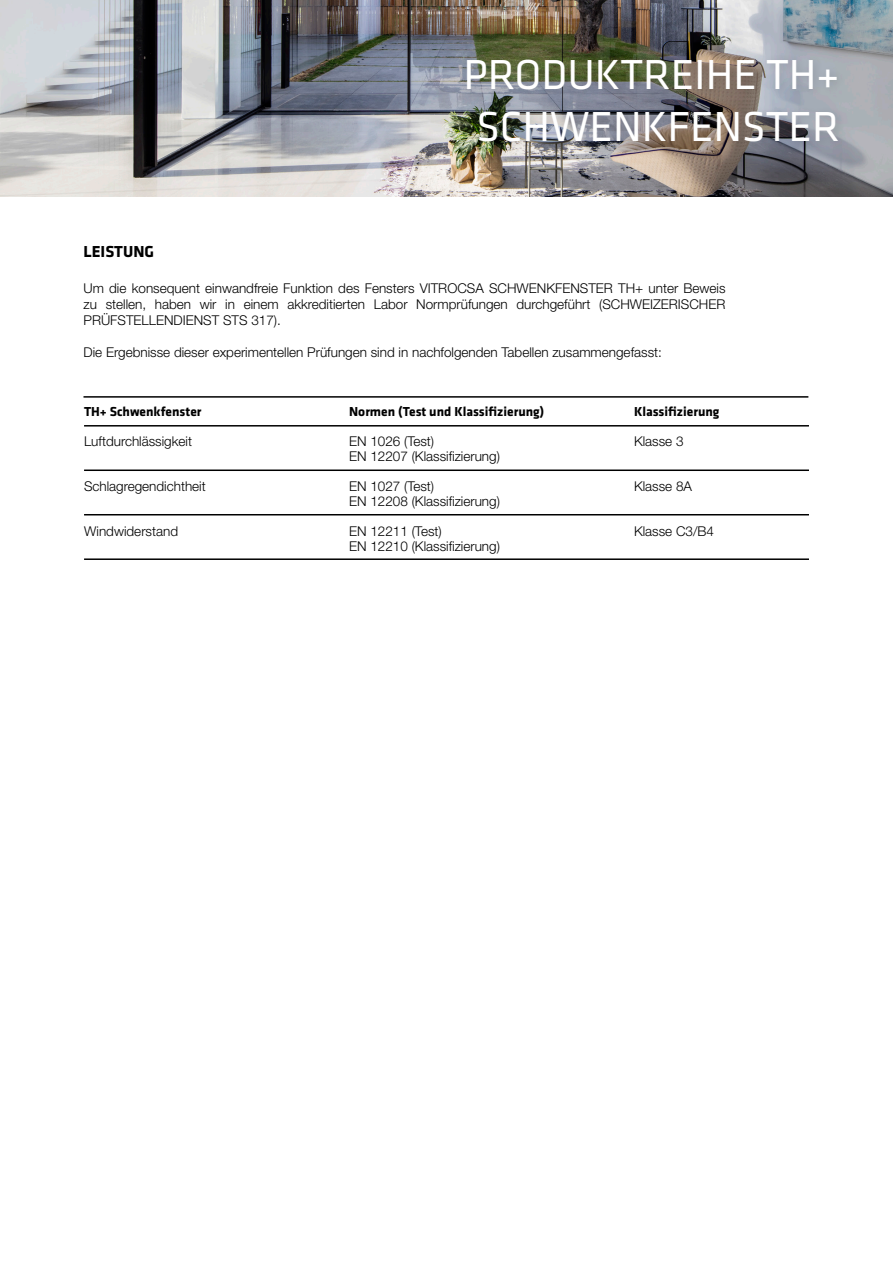
<style>
.page{position:relative;width:893px;height:1263px;background:#fff}
.page>*{position:absolute;margin:0;border:0;box-sizing:border-box;transform-origin:0 0}
.t1{font:43.5px "Klavika";color:#fff}
.t2{font:700 16.5px "Klavika";color:#000}
.t3{font:300 13.5px/16.2px "Helvetica Neue LT Std";color:#000;text-align:justify}
.t4{font:700 13.5px "Klavika";color:#000}
</style>
<div class="page">
<img style="left:0;top:0;width:893px;height:197px">
<hr style="left:83px;top:396px;width:725px;height:2px;background:#000">
<hr style="left:84px;top:425px;width:725px;height:1px;background:#000">
<hr style="left:84px;top:558px;width:725px;height:2px;background:#000">
<hr style="left:84px;top:469px;width:725px;height:2px;background:#000">
<hr style="left:84px;top:514px;width:725px;height:1px;background:#000">
<div style="left:461px;top:53px;width:386px;height:99px;background:#000;opacity:.13"></div>
<p class="t1" style="left:463px;top:50px;width:378px">PRODUKTREIHE TH+</p>
<p class="t1" style="left:476px;top:103px;width:365px">SCHWENKFENSTER</p>
<p class="t2" style="left:83px;top:239px;width:72px">LEISTUNG</p>
<p class="t3" style="left:83px;top:279px;width:643px">Um die konsequent einwandfreie Funktion des Fensters VITROCSA SCHWENKFENSTER TH+ unter Beweis zu stellen, haben wir in einem akkreditierten Labor Normprüfungen durchgeführt (SCHWEIZERISCHER PRÜFSTELLENDIENST STS 317).</p>
<p class="t3" style="left:83px;top:344px;width:580px">Die Ergebnisse dieser experimentellen Prüfungen sind in nachfolgenden Tabellen zusammengefasst:</p>
<p class="t4" style="left:84px;top:402px;width:119px">TH+ Schwenkfenster</p>
<p class="t3" style="left:84px;top:433px;width:109px">Luftdurchlässigkeit</p>
<p class="t3" style="left:84px;top:478px;width:123px">Schlagregendichtheit</p>
<p class="t3" style="left:84px;top:523px;width:96px">Windwiderstand</p>
<p class="t4" style="left:349px;top:402px;width:197px">Normen (Test und Klassifizierung)</p>
<p class="t3" style="left:349px;top:433px;width:87px">EN 1026 (Test)</p>
<p class="t3" style="left:349px;top:448px;width:152px">EN 12207 (Klassifizierung)</p>
<p class="t3" style="left:349px;top:478px;width:87px">EN 1027 (Test)</p>
<p class="t3" style="left:349px;top:493px;width:152px">EN 12208 (Klassifizierung)</p>
<p class="t3" style="left:349px;top:523px;width:94px">EN 12211 (Test)</p>
<p class="t3" style="left:349px;top:538px;width:152px">EN 12210 (Klassifizierung)</p>
<p class="t4" style="left:634px;top:402px;width:87px">Klassifizierung</p>
<p class="t3" style="left:634px;top:433px;width:51px">Klasse 3</p>
<p class="t3" style="left:634px;top:478px;width:60px">Klasse 8A</p>
<p class="t3" style="left:634px;top:523px;width:82px">Klasse C3/B4</p>
</div>
